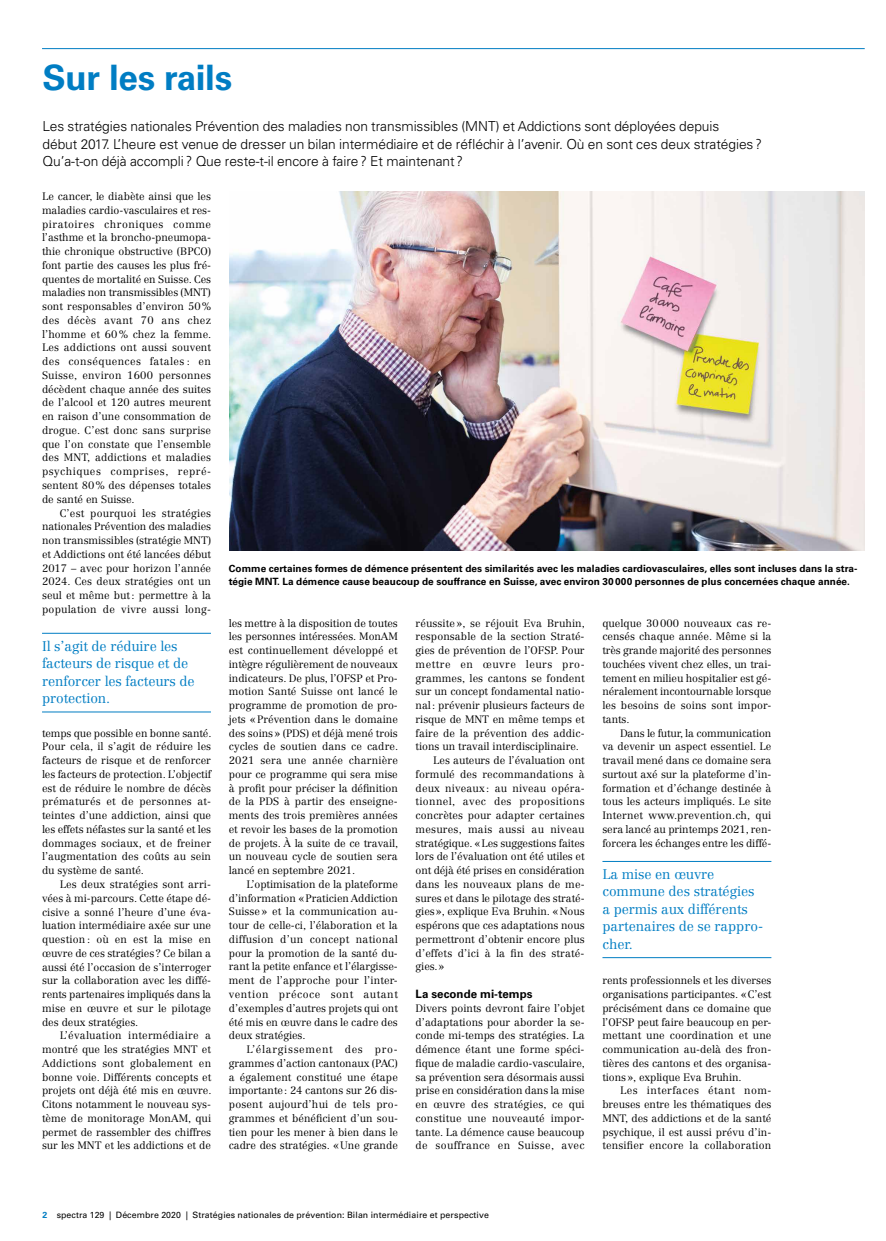
<style>
.page{position:relative;width:886px;height:1241px;background:#fff}
.page>*{position:absolute;margin:0;border:0;box-sizing:border-box;transform-origin:0 0}
.t1{font:700 35px "Univers LT Std";letter-spacing:-.01em;color:#007dc3}
.t2{font:300 13.75px/17.5px "Univers LT Std";letter-spacing:-.005em;color:#000}
.t3{font:300 13.75px/17.5px "Centennial LT Std";letter-spacing:-.005em;color:#007dc3}
.t4{font:700 11.5px "Univers LT Std";letter-spacing:.005em;color:#000}
.t5{font:300 10.62px/13.8px "Centennial LT Std";letter-spacing:-.005em;color:#000;text-align:justify}
.t6{font:300 10.62px "Centennial LT Std";letter-spacing:.015em;color:#000}
.t7{font:300 10.62px "Centennial LT Std";letter-spacing:.035em;color:#000}
.t8{font:300 10.62px "Centennial LT Std";letter-spacing:.02em;color:#000}
.t9{font:300 10.62px "Centennial LT Std";letter-spacing:.05em;color:#000}
.t10{font:700 10px/13.8px "Univers LT Std";letter-spacing:.005em;color:#000}
.t11{font:8.75px "Univers LT Std";letter-spacing:.01em;color:#000}
.s1{font-weight:700;color:#007dc3}
</style>
<div class="page">
<img style="left:229px;top:191px;width:636px;height:360px">
<hr style="left:42px;top:48px;width:823px;height:1px;background:#007dc3">
<hr style="left:42px;top:633px;width:169px;height:1px;background:#007dc3">
<hr style="left:42px;top:711px;width:169px;height:1px;background:#007dc3">
<hr style="left:602px;top:861px;width:169px;height:1px;background:#007dc3">
<hr style="left:602px;top:957px;width:169px;height:1px;background:#007dc3">
<h1 class="t1" style="left:43px;top:57px;width:191px">Sur les rails</h1>
<p class="t2" style="left:43px;top:118px;width:721px">Les stratégies nationales Prévention des maladies non transmissibles (MNT) et Addictions sont déployées depuis<br>début 2017. L’heure est venue de dresser un bilan intermédiaire et de réfléchir à l’avenir. Où en sont ces deux stratégies?<br>Qu’a-t-on déjà accompli? Que reste-t-il encore à faire? Et maintenant?</p>
<p class="t5" style="left:42px;top:189px;width:171px">Le cancer, le diabète ainsi que les maladies cardio-vasculaires et res&shy;piratoires chroniques comme l’asthme et la broncho-pneumopa&shy;thie chronique obstructive (BPCO) font partie des causes les plus fré&shy;quentes de mortalité en Suisse. Ces maladies non transmissibles (MNT) sont responsables d’environ 50 % des décès avant 70 ans chez l’homme et 60 % chez la femme.<br>Les addictions ont aussi souvent des conséquences fatales : en Suisse, environ 1600 personnes décèdent chaque année des suites de l’alcool et 120 autres meurent en raison d’une consommation de drogue. C’est donc sans surprise que l’on constate que l’ensemble des MNT, addictions et maladies psychiques comprises, repré&shy;sentent 80% des dépenses totales de santé en Suisse.</p>
<p class="t5" style="left:42px;top:506px;width:171px;text-indent:18px">C’est pourquoi les stratégies nationales Prévention des maladies non transmissibles (stratégie MNT) et Addictions ont été lancées début 2017 – avec pour horizon l’année 2024. Ces deux stratégies ont un seul et même but: permettre à la population de vivre aussi long-</p>
<p class="t3" style="left:42px;top:637px;width:154px">Il s’agit de réduire les facteurs de risque et de renforcer les facteurs de protection.</p>
<p class="t5" style="left:42px;top:726px;width:171px">temps que possible en bonne santé.<br>Pour cela, il s’agit de réduire les facteurs de risque et de renforcer les facteurs de protection. L’objectif est de réduire le nombre de décès prématurés et de personnes at&shy;teintes d’une addiction, ainsi que les effets néfastes sur la santé et les dommages sociaux, et de freiner l’augmentation des coûts au sein du système de santé.</p>
<p class="t5" style="left:42px;top:877px;width:171px;text-indent:18px">Les deux stratégies sont arri&shy;vées à mi-parcours. Cette étape dé&shy;cisive a sonné l’heure d’une éva&shy;luation intermédiaire axée sur une question : où en est la mise en œuvre de ces stratégies? Ce bilan a aussi été l’occasion de s’interroger sur la collaboration avec les diffé&shy;rents partenaires impliqués dans la mise en œuvre et sur le pilotage des deux stratégies.</p>
<p class="t5" style="left:42px;top:1028px;width:171px;text-indent:18px">L’évaluation intermédiaire a montré que les stratégies MNT et Addictions sont globalement en bonne voie. Différents concepts et projets ont déjà été mis en œuvre.<br>Citons notamment le nouveau sys&shy;tème de monitorage MonAM, qui permet de rassembler des chiffres sur les MNT et les addictions et de</p>
<p class="t10" style="left:229px;top:561px;width:630px">Comme certaines formes de démence présentent des similarités avec les maladies cardiovasculaires, elles sont incluses dans la stra&shy;tégie MNT. La démence cause beaucoup de souffrance en Suisse, avec environ 30000 personnes de plus concernées chaque année.</p>
<p class="t5" style="left:229px;top:616px;width:171px">les mettre à la disposition de toutes les personnes intéressées. MonAM est continuellement développé et intègre régulièrement de nouveaux indicateurs. De plus, l’OFSP et Pro&shy;motion Santé Suisse ont lancé le programme de promotion de pro&shy;jets «Prévention dans le domaine des soins» (PDS) et déjà mené trois cycles de soutien dans ce cadre.<br>2021 sera une année charnière pour ce programme qui sera mise à profit pour préciser la définition de la PDS à partir des enseigne&shy;ments des trois premières années et revoir les bases de la promotion de projets. À la suite de ce travail, un nouveau cycle de soutien sera lancé en septembre 2021.</p>
<p class="t5" style="left:229px;top:877px;width:171px;text-indent:18px">L’optimisation de la plateforme d’information «Praticien Addiction Suisse» et la communication au&shy;tour de celle-ci, l’élaboration et la diffusion d’un concept national pour la promotion de la santé du&shy;rant la petite enfance et l’élargisse&shy;ment de l’approche pour l’inter&shy;vention précoce sont autant d’exemples d’autres projets qui ont été mis en œuvre dans le cadre des deux stratégies.</p>
<p class="t5" style="left:229px;top:1042px;width:171px;text-indent:18px">L’élargissement des pro&shy;grammes d’action cantonaux (PAC) a également constitué une étape importante: 24 cantons sur 26 dis&shy;posent aujourd’hui de tels pro&shy;grammes et bénéficient d’un sou&shy;tien pour les mener à bien dans le cadre des stratégies. «Une grande</p>
<p class="t5" style="left:416px;top:616px;width:171px">réussite », se réjouit Eva Bruhin,</p>
<p class="t5" style="left:416px;top:629px;width:170px">responsable de la section Straté-</p>
<p class="t5" style="left:416px;top:643px;width:171px">gies de prévention de l’OFSP. Pour</p>
<p class="t9" style="left:416px;top:657px;width:171px">mettre en œuvre leurs pro-</p>
<p class="t5" style="left:416px;top:670px;width:171px">grammes, les cantons se fondent</p>
<p class="t5" style="left:416px;top:684px;width:171px">sur un concept fondamental natio-</p>
<p class="t5" style="left:416px;top:698px;width:171px">nal: prévenir plusieurs facteurs de</p>
<p class="t5" style="left:416px;top:712px;width:171px">risque de MNT en même temps et</p>
<p class="t5" style="left:416px;top:725px;width:171px">faire de la prévention des addic-</p>
<p class="t5" style="left:416px;top:739px;width:165px">tions un travail interdisciplinaire.</p>
<p class="t5" style="left:433px;top:753px;width:153px">Les auteurs de l’évaluation ont</p>
<p class="t6" style="left:416px;top:767px;width:171px">formulé des recommandations à</p>
<p class="t6" style="left:416px;top:781px;width:171px">deux niveaux : au niveau opéra-</p>
<p class="t7" style="left:416px;top:795px;width:171px">tionnel, avec des propositions</p>
<p class="t5" style="left:416px;top:808px;width:171px">concrètes pour adapter certaines</p>
<p class="t8" style="left:416px;top:822px;width:170px">mesures, mais aussi au niveau</p>
<p class="t5" style="left:416px;top:835px;width:171px">stratégique. «Les suggestions faites</p>
<p class="t5" style="left:416px;top:849px;width:171px">lors de l’évaluation ont été utiles et</p>
<p class="t5" style="left:416px;top:863px;width:171px">ont déjà été prises en considération</p>
<p class="t5" style="left:416px;top:877px;width:171px">dans les nouveaux plans de me-</p>
<p class="t5" style="left:416px;top:890px;width:171px">sures et dans le pilotage des straté-</p>
<p class="t5" style="left:416px;top:904px;width:171px">gies», explique Eva Bruhin. «Nous</p>
<p class="t5" style="left:416px;top:918px;width:171px">espérons que ces adaptations nous</p>
<p class="t5" style="left:416px;top:932px;width:171px">permettront d’obtenir encore plus</p>
<p class="t6" style="left:416px;top:946px;width:170px">d’effets d’ici à la fin des straté-</p>
<p class="t5" style="left:416px;top:959px;width:30px">gies.»</p>
<p class="t4" style="left:416px;top:987px;width:119px">La seconde mi-temps</p>
<p class="t5" style="left:416px;top:1001px;width:171px">Divers points devront faire l’objet d’adaptations pour aborder la se&shy;conde mi-temps des stratégies. La démence étant une forme spéci&shy;fique de maladie cardio-vasculaire, sa prévention sera désormais aussi prise en considération dans la mise en œuvre des stratégies, ce qui constitue une nouveauté impor&shy;tante. La démence cause beaucoup de souffrance en Suisse, avec</p>
<p class="t5" style="left:602px;top:616px;width:171px">quelque 30000 nouveaux cas re&shy;censés chaque année. Même si la très grande majorité des personnes touchées vivent chez elles, un trai&shy;tement en milieu hospitalier est gé&shy;néralement incontournable lorsque les besoins de soins sont impor&shy;tants.</p>
<p class="t5" style="left:602px;top:726px;width:171px;text-indent:18px">Dans le futur, la communication va devenir un aspect essentiel. Le travail mené dans ce domaine sera surtout axé sur la plateforme d’in&shy;formation et d’échange destinée à tous les acteurs impliqués. Le site Internet www.prevention.ch, qui sera lancé au printemps 2021, ren&shy;forcera les échanges entre les diffé-</p>
<p class="t3" style="left:602px;top:865px;width:162px">La mise en œuvre commune des stratégies a permis aux différents partenaires de se rappro&shy;cher.</p>
<p class="t5" style="left:602px;top:973px;width:171px">rents professionnels et les diverses organisations participantes. «C’est précisément dans ce domaine que l’OFSP peut faire beaucoup en per&shy;mettant une coordination et une communication au-delà des fron&shy;tières des cantons et des organisa&shy;tions», explique Eva Bruhin.</p>
<p class="t5" style="left:602px;top:1083px;width:171px;text-indent:18px">Les interfaces étant nom&shy;breuses entre les thématiques des MNT, des addictions et de la santé psychique, il est aussi prévu d’in&shy;tensifier encore la collaboration</p>
<p class="t11" style="left:43px;top:1209px;width:448px"><span class="s1">2</span> spectra 129 | Décembre 2020 | Stratégies nationales de prévention: Bilan intermédiaire et perspective</p>
</div>
